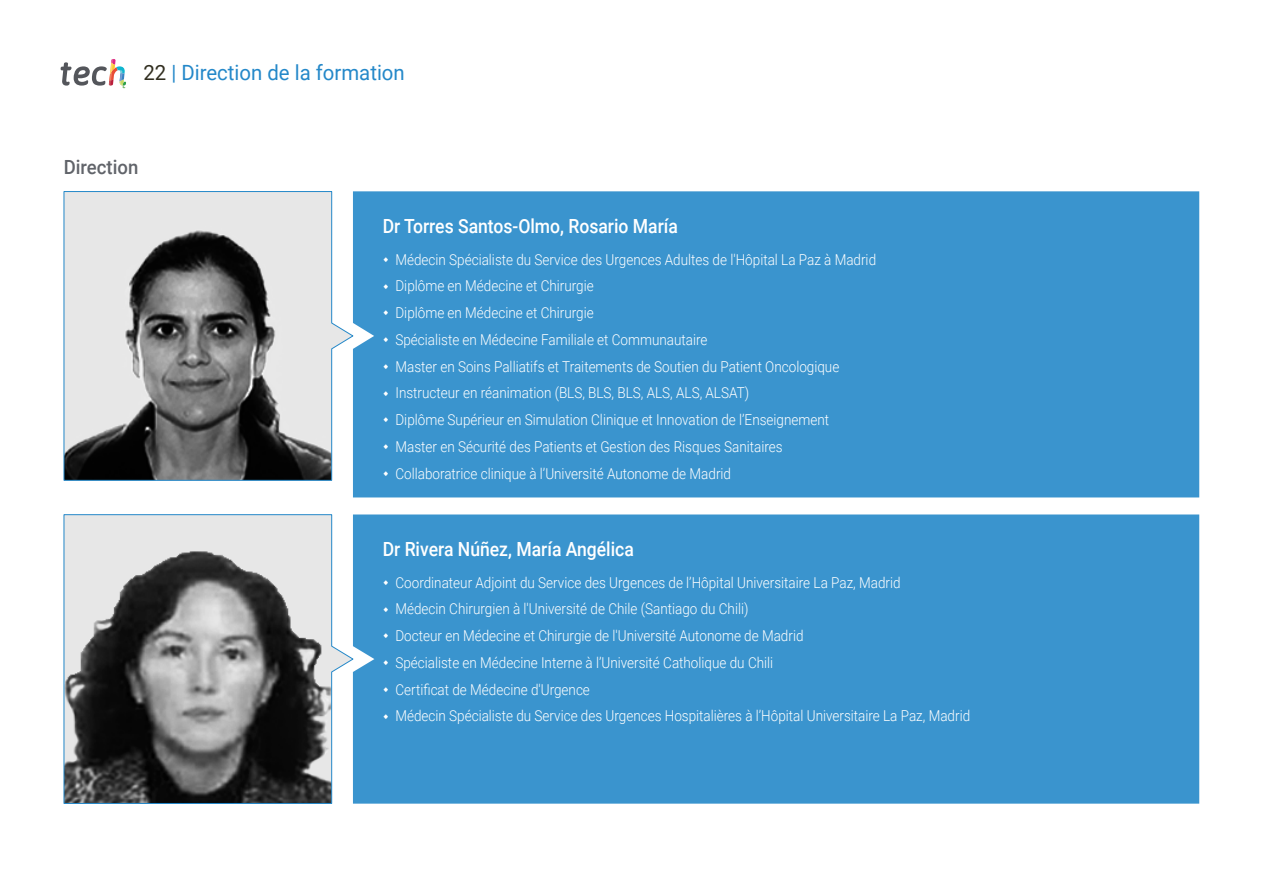
<style>
.page{position:relative;width:1263px;height:893px;background:#fff}
.page>*{position:absolute;margin:0;border:0;box-sizing:border-box;transform-origin:0 0}
.t1{font:21px "Roboto";color:#2488c9}
.t2{font:500 19.5px "Roboto";color:#fff;scale:.9 1}
.t3{font:500 19.5px "Roboto";color:#61646a;scale:.95 1}
.t4{font:300 15px/26.7px "Roboto";color:#fff;scale:.9 1}
.s1{color:#312e20}
</style>
<div class="page">
<svg style="left:61px;top:59px;width:65px;height:29px"></svg>
<div style="left:353px;top:191px;width:846px;height:306px;background:#3a94ce"></div>
<div style="left:354px;top:514px;width:845px;height:290px;background:#3a94ce"></div>
<svg style="left:64px;top:191px;width:290px;height:290px;background:#a2a3a4"></svg>
<svg style="left:64px;top:514px;width:290px;height:290px;background:#868889"></svg>
<svg style="left:384px;top:257px;width:4px;height:5px"></svg>
<svg style="left:384px;top:284px;width:4px;height:5px"></svg>
<svg style="left:384px;top:310px;width:4px;height:5px"></svg>
<svg style="left:384px;top:337px;width:4px;height:5px"></svg>
<svg style="left:384px;top:364px;width:4px;height:5px"></svg>
<svg style="left:384px;top:391px;width:4px;height:5px"></svg>
<svg style="left:384px;top:417px;width:4px;height:5px"></svg>
<svg style="left:384px;top:444px;width:4px;height:5px"></svg>
<svg style="left:384px;top:471px;width:4px;height:5px"></svg>
<svg style="left:384px;top:580px;width:4px;height:5px"></svg>
<svg style="left:384px;top:607px;width:4px;height:5px"></svg>
<svg style="left:384px;top:633px;width:4px;height:5px"></svg>
<svg style="left:384px;top:660px;width:4px;height:5px"></svg>
<svg style="left:384px;top:687px;width:4px;height:5px"></svg>
<svg style="left:384px;top:714px;width:4px;height:5px"></svg>
<h1 class="t1" style="left:144px;top:57px;width:263px"><span class="s1">22</span> | Direction de la formation</h1>
<h2 class="t3" style="left:64px;top:154px;width:80px">Direction</h2>
<h2 class="t2" style="left:383px;top:212px;width:330px">Dr Torres Santos-Olmo, Rosario María</h2>
<p class="t4" style="left:395px;top:245px;width:536px">Médecin Spécialiste du Service des Urgences Adultes de l'Hôpital La Paz à Madrid Diplôme en Médecine et Chirurgie<br>Diplôme en Médecine et Chirurgie<br>Spécialiste en Médecine Familiale et Communautaire<br>Master en Soins Palliatifs et Traitements de Soutien du Patient Oncologique Instructeur en réanimation (BLS, BLS, BLS, ALS, ALS, ALSAT)<br>Diplôme Supérieur en Simulation Clinique et Innovation de l’Enseignement<br>Master en Sécurité des Patients et Gestion des Risques Sanitaires<br>Collaboratrice clinique à l’Université Autonome de Madrid</p>
<h2 class="t2" style="left:383px;top:535px;width:281px">Dr Rivera Núñez, María Angélica</h2>
<p class="t4" style="left:395px;top:568px;width:640px">Coordinateur Adjoint du Service des Urgences de l’Hôpital Universitaire La Paz, Madrid<br>Médecin Chirurgien à l'Université de Chile (Santiago du Chili)<br>Docteur en Médecine et Chirurgie de l'Université Autonome de Madrid<br>Spécialiste en Médecine Interne à l’Université Catholique du Chili<br>Certificat de Médecine d'Urgence<br>Médecin Spécialiste du Service des Urgences Hospitalières à l’Hôpital Universitaire La Paz, Madrid</p>
</div>
